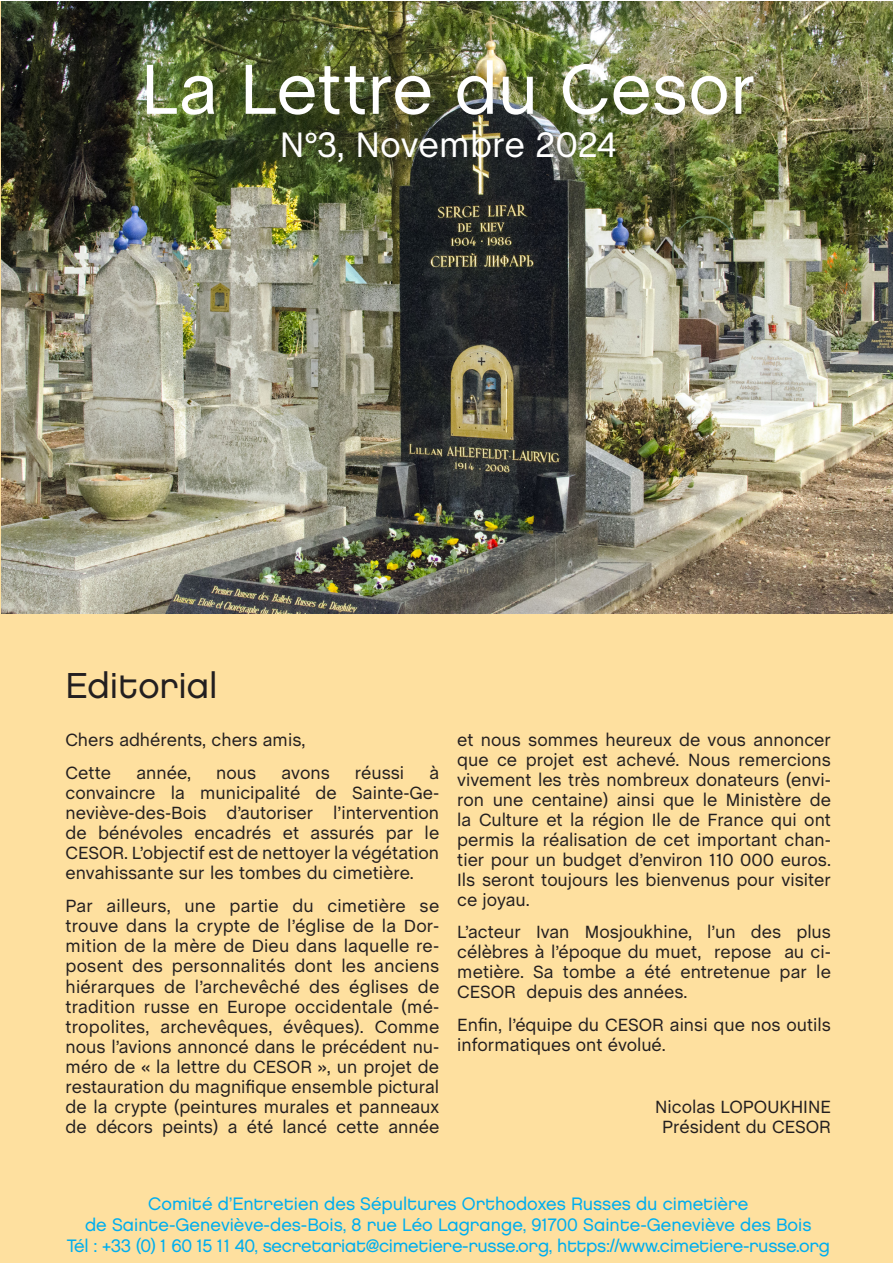
<style>
.page{position:relative;width:893px;height:1263px;background:#fff}
.page>*{position:absolute;margin:0;border:0;box-sizing:border-box;transform-origin:0 0}
.t1{font:72px "Chalet";color:#fff}
.t2{font:36px "Chalet";color:#fff}
.t3{font:36px "Chalet London Nineteen Eighty";letter-spacing:-.005em;color:#231f20}
.t4{font:18px/20.1px "Chalet";color:#231f20;text-align:justify}
.t5{font:18px/21px "Chalet London Nineteen Eighty";color:#00aeef;text-align:center}
</style>
<div class="page">
<div style="left:0;top:1px;width:893px;height:1262px;background:#fee09f"></div>
<img style="left:2px;top:1px;width:891px;height:612px">
<p class="t1" style="left:141px;top:46px;width:617px">La Lettre du Cesor</p>
<p class="t2" style="left:280px;top:123px;width:339px">N°3, Novembre 2024</p>
<p class="t3" style="left:66px;top:663px;width:154px">Editorial</p>
<p class="t4" style="left:66px;top:723px;width:241px;line-height:32.8px">Chers adhérents, chers amis,<br>Cette</p>
<p class="t4" style="left:66px;top:763px;width:375px;text-indent:364px">à convaincre la municipalité de Sainte-Ge&shy;neviève-des-Bois d’autoriser l’intervention de bénévoles encadrés et assurés par le CESOR. L’objectif est de nettoyer la végétation envahissante sur les tombes du cimetière.</p>
<p class="t4" style="left:66px;top:896px;width:375px">Par ailleurs, une partie du cimetière se trouve dans la crypte de l’église de la Dor&shy;mition de la mère de Dieu dans laquelle re&shy;posent des personnalités dont les anciens hiérarques de l’archevêché des églises de tradition russe en Europe occidentale (mé&shy;tropolites, archevêques, évêques). Comme nous l’avions annoncé dans le précédent nu&shy;méro de « la lettre du CESOR », un projet de restauration du magnifique ensemble pictural de la crypte (peintures murales et panneaux de décors peints) a été lancé cette année</p>
<p class="t4" style="left:136px;top:763px;width:56px">année,</p>
<p class="t4" style="left:216px;top:763px;width:41px">nous</p>
<p class="t4" style="left:281px;top:763px;width:50px">avons</p>
<p class="t4" style="left:355px;top:763px;width:51px">réussi</p>
<p class="t4" style="left:457px;top:730px;width:375px">et nous sommes heureux de vous annoncer que ce projet est achevé. Nous remercions vivement les très nombreux donateurs (envi&shy;ron une centaine) ainsi que le Ministère de la Culture et la région Ile de France qui ont permis la réalisation de cet important chan&shy;tier pour un budget d’environ 110 000 euros.<br>Ils seront toujours les bienvenus pour visiter ce joyau.</p>
<p class="t4" style="left:457px;top:922px;width:375px">L’acteur Ivan Mosjoukhine, l’un des plus célèbres à l’époque du muet, repose au ci&shy;metière. Sa tombe a été entretenue par le CESOR depuis des années.</p>
<p class="t4" style="left:457px;top:1015px;width:375px">Enfin, l’équipe du CESOR ainsi que nos outils informatiques ont évolué.</p>
<p class="t4" style="left:655px;top:1097px;width:177px;text-align:center">Nicolas LOPOUKHINE<br>Président du CESOR</p>
<p class="t5" style="left:67px;top:1193px;width:765px">Comité d’Entretien des Sépultures Orthodoxes Russes du cimetière<br>de Sainte-Geneviève-des-Bois, 8 rue Léo Lagrange, 91700 Sainte-Geneviève des Bois<br>Tél : +33 (0) 1 60 15 11 40, secretariat@cimetiere-russe.org, https://www.cimetiere-russe.org</p>
</div>
